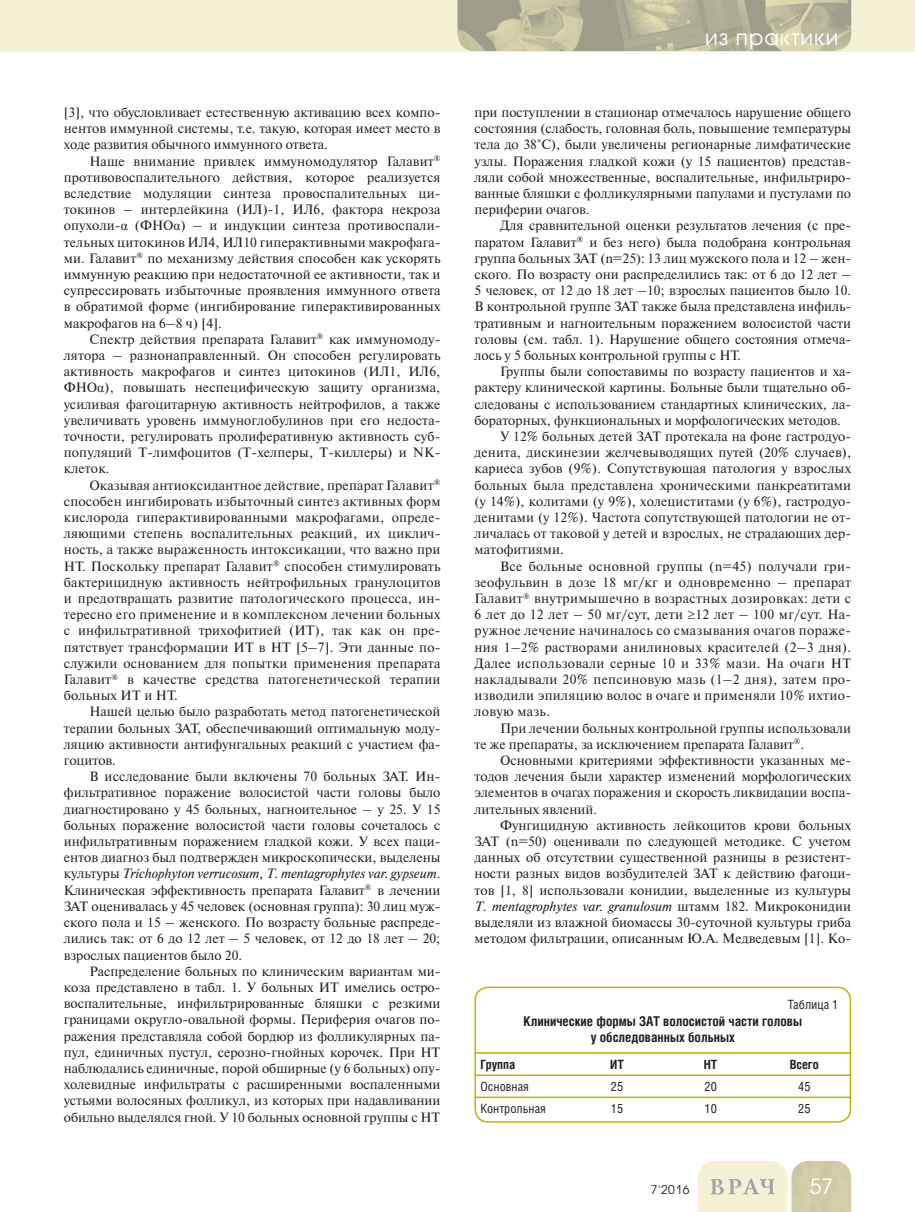
<style>
.page{position:relative;width:915px;height:1212px;background:#fff}
.page>*{position:absolute;margin:0;border:0;box-sizing:border-box;transform-origin:0 0}
.t1{font:21px "Avant Garde Gothic C";letter-spacing:.05em;color:#fff}
.t2{font:13.5px/16.2px "Newton C";letter-spacing:.005em;color:#231f20;text-align:justify}
.t3{font:13.5px "Newton C";letter-spacing:.025em;color:#231f20}
.t4{font:700 13.5px/16.2px "Helios Cond";color:#231f20;text-align:center}
.t5{font:italic 13.5px "Newton C";letter-spacing:.005em;color:#231f20}
.t6{font:12.75px "Helios Cond";color:#231f20}
.t7{font:700 12.75px "Helios Cond";color:#231f20}
.t8{font:12px "Avant Garde Gothic C";color:#231f20}
.s1{font-family:"Times New Roman"}
.s2{font-style:italic}
.s3{font-style:normal}
</style>
<div class="page">
<div style="left:0;top:0;width:914px;height:51px;background:#f5f1d5"></div>
<svg style="left:698px;top:1161px;width:152px;height:51px"></svg>
<img style="left:457px;top:0;width:393px;height:51px">
<div style="left:474px;top:986px;width:376px;height:137px;border:2px solid #c1b400;border-radius:13px"></div>
<hr style="left:474px;top:1052px;width:376px;height:1px;background:#c1b400">
<hr style="left:474px;top:1074px;width:376px;height:2px;background:#c1b400">
<hr style="left:474px;top:1096px;width:376px;height:2px;background:#c1b400">
<p class="t2" style="left:64px;top:106px;width:378px">[3], что обусловливает естественную активацию всех компо&shy;нентов иммунной системы, т.е. такую, которая имеет место в ходе развития обычного иммунного ответа.</p>
<p class="t2" style="left:64px;top:154px;width:378px;text-indent:26px">Наше внимание привлек иммуномодулятор Галавит<sup>® </sup>противовоспалительного действия, которое реализуется вследствие модуляции синтеза провоспалительных ци&shy;токинов – интерлейкина (ИЛ)-1, ИЛ6, фактора некроза опухоли-<span class="s1">α</span> (ФНО<span class="s1">α</span>) – и индукции синтеза противоспали&shy;тельных цитокинов ИЛ4, ИЛ10 гиперактивными макрофага&shy;ми. Галавит<sup>®</sup> по механизму действия способен как ускорять иммунную реакцию при недостаточной ее активности, так и супрессировать избыточные проявления иммунного ответа в обратимой форме (ингибирование гиперактивированных макрофагов на 6–8 ч) [4].</p>
<p class="t2" style="left:64px;top:332px;width:378px;text-indent:26px">Спектр действия препарата Галавит<sup>®</sup> как иммуномоду&shy;лятора – разнонаправленный. Он способен регулировать активность макрофагов и синтез цитокинов (ИЛ1, ИЛ6, ФНО<span class="s1">α</span>), повышать неспецифическую защиту организма, усиливая фагоцитарную активность нейтрофилов, а также увеличивать уровень иммуноглобулинов при его недоста&shy;точности, регулировать пролиферативную активность суб&shy;популяций Т-лимфоцитов (Т-хелперы, Т-киллеры) и NК&shy;клеток.</p>
<p class="t2" style="left:64px;top:478px;width:378px;text-indent:26px">Оказывая антиоксидантное действие, препарат Галавит<sup>® </sup>способен ингибировать избыточный синтез активных форм кислорода гиперактивированными макрофагами, опреде&shy;ляющими степень воспалительных реакций, их циклич&shy;ность, а также выраженность интоксикации, что важно при НТ. Поскольку препарат Галавит<sup>®</sup> способен стимулировать бактерицидную активность нейтрофильных гранулоцитов и предотвращать развитие патологического процесса, ин&shy;тересно его применение и в комплексном лечении больных с инфильтративной трихофитией (ИТ), так как он пре&shy;пятствует трансформации ИТ в НТ [5–7]. Эти данные по&shy;служили основанием для попытки применения препарата Галавит<sup>®</sup> в качестве средства патогенетической терапии больных ИТ и НТ.</p>
<p class="t2" style="left:64px;top:705px;width:378px;text-indent:26px">Нашей целью было разработать метод патогенетической терапии больных ЗАТ, обеспечивающий оптимальную моду&shy;ляцию активности антифунгальных реакций с участием фа&shy;гоцитов.</p>
<p class="t2" style="left:64px;top:770px;width:378px;text-indent:26px">В исследование были включены 70 больных ЗАТ. Ин&shy;фильтративное поражение волосистой части головы было диагностировано у 45 больных, нагноительное – у 25. У 15 больных поражение волосистой части головы сочеталось с инфильтративным поражением гладкой кожи. У всех паци&shy;ентов диагноз был подтвержден микроскопически, выделены культуры <span class="s2">Trichophyton verrucosum, T. mentagrophytes var. gypseum</span>.<br>Клиническая эффективность препарата Галавит<sup>®</sup> в лечении ЗАТ оценивалась у 45 человек (основная группа): 30 лиц муж&shy;ского пола и 15 – женского. По возрасту больные распреде&shy;лились так: от 6 до 12 лет – 5 человек, от 12 до 18 лет – 20; взрослых пациентов было 20.</p>
<p class="t2" style="left:64px;top:964px;width:378px;text-indent:26px">Распределение больных по клиническим вариантам ми&shy;коза представлено в табл. 1. У больных ИТ имелись остро&shy;воспалительные, инфильтрированные бляшки с резкими границами округло-овальной формы. Периферия очагов по&shy;ражения представляла собой бордюр из фолликулярных па&shy;пул, единичных пустул, серозно-гнойных корочек. При НТ наблюдались единичные, порой обширные (у 6 больных) опу&shy;холевидные инфильтраты с расширенными воспаленными устьями волосяных фолликул, из которых при надавливании обильно выделялся гной. У 10 больных основной группы с НТ</p>
<h1 class="t1" style="left:704px;top:27px;width:135px">из практики</h1>
<p class="t2" style="left:474px;top:106px;width:378px">при поступлении в стационар отмечалось нарушение общего состояния (слабость, головная боль, повышение температуры тела до 38°С), были увеличены регионарные лимфатические узлы. Поражения гладкой кожи (у 15 пациентов) представ&shy;ляли собой множественные, воспалительные, инфильтриро&shy;ванные бляшки с фолликулярными папулами и пустулами по периферии очагов.</p>
<p class="t2" style="left:474px;top:219px;width:378px;text-indent:26px">Для сравнительной оценки результатов лечения (с пре&shy;паратом Галавит<sup>®</sup> и без него) была подобрана контрольная группа больных ЗАТ (n=25): 13 лиц мужского пола и 12 – жен&shy;ского. По возрасту они распределились так: от 6 до 12 лет – 5 человек, от 12 до 18 лет –10; взрослых пациентов было 10.<br>В контрольной группе ЗАТ также была представлена инфиль&shy;тративным и нагноительным поражением волосистой части головы (см. табл. 1). Нарушение общего состояния отмеча&shy;лось у 5 больных контрольной группы с НТ.</p>
<p class="t2" style="left:500px;top:365px;width:352px">Группы были сопоставимы по возрасту пациентов и ха-</p>
<p class="t2" style="left:474px;top:381px;width:378px">рактеру клинической картины. Больные были тщательно об-</p>
<p class="t2" style="left:474px;top:397px;width:378px">следованы с использованием стандартных клинических, ла-</p>
<p class="t2" style="left:474px;top:413px;width:367px">бораторных, функциональных и морфологических методов.</p>
<p class="t2" style="left:500px;top:430px;width:352px">У 12% больных детей ЗАТ протекала на фоне гастродуо-</p>
<p class="t2" style="left:474px;top:446px;width:378px">денита, дискинезии желчевыводящих путей (20% случаев),</p>
<p class="t2" style="left:474px;top:462px;width:378px">кариеса зубов (9%). Сопутствующая патология у взрослых</p>
<p class="t2" style="left:474px;top:478px;width:378px">больных была представлена хроническими панкреатитами</p>
<p class="t2" style="left:474px;top:494px;width:378px">(у 14%), колитами (у 9%), холециститами (у 6%), гастродуо-</p>
<p class="t2" style="left:474px;top:511px;width:378px">денитами (у 12%). Частота сопутствующей патологии не от-</p>
<p class="t2" style="left:474px;top:527px;width:378px">личалась от таковой у детей и взрослых, не страдающих дер-</p>
<p class="t2" style="left:474px;top:543px;width:91px">матофитиями.</p>
<p class="t3" style="left:500px;top:561px;width:352px">Все больные основной группы (n=45) получали гри-</p>
<p class="t3" style="left:474px;top:577px;width:378px">зеофульвин в дозе 18 мг/кг и одновременно – препарат</p>
<p class="t3" style="left:474px;top:593px;width:378px">Галавит<sup>®</sup> внутримышечно в возрастных дозировках: дети с</p>
<p class="t3" style="left:474px;top:610px;width:378px">6 лет до 12 лет – 50 мг/сут, дети ≥12 лет – 100 мг/сут. На-</p>
<p class="t3" style="left:474px;top:626px;width:378px">ружное лечение начиналось со смазывания очагов пораже-</p>
<p class="t3" style="left:474px;top:642px;width:378px">ния 1–2% растворами анилиновых красителей (2–3 дня).</p>
<p class="t3" style="left:474px;top:658px;width:378px">Далее использовали серные 10 и 33% мази. На очаги НТ</p>
<p class="t3" style="left:474px;top:674px;width:378px">накладывали 20% пепсиновую мазь (1–2 дня), затем про-</p>
<p class="t3" style="left:474px;top:691px;width:378px">изводили эпиляцию волос в очаге и применяли 10% ихтио-</p>
<p class="t3" style="left:474px;top:707px;width:77px">ловую мазь.</p>
<p class="t2" style="left:500px;top:721px;width:352px">При лечении больных контрольной группы использовали</p>
<p class="t2" style="left:474px;top:737px;width:331px">те же препараты, за исключением препарата Галавит<sup>®</sup>.</p>
<p class="t2" style="left:500px;top:754px;width:352px">Основными критериями эффективности указанных ме-</p>
<p class="t2" style="left:474px;top:770px;width:378px">тодов лечения были характер изменений морфологических</p>
<p class="t2" style="left:474px;top:786px;width:378px">элементов в очагах поражения и скорость ликвидации воспа-</p>
<p class="t2" style="left:474px;top:802px;width:124px">лительных явлений.</p>
<p class="t2" style="left:500px;top:818px;width:352px">Фунгицидную активность лейкоцитов крови больных</p>
<p class="t2" style="left:474px;top:835px;width:378px">ЗАТ (n=50) оценивали по следующей методике. С учетом</p>
<p class="t2" style="left:474px;top:851px;width:378px">данных об отсутствии существенной разницы в резистент-</p>
<p class="t2" style="left:474px;top:867px;width:378px">ности разных видов возбудителей ЗАТ к действию фагоци-</p>
<p class="t2" style="left:474px;top:883px;width:378px">тов [1, 8] использовали конидии, выделенные из культуры</p>
<p class="t5" style="left:474px;top:901px;width:378px">T. mentagrophytes var. granulosum <span class="s3">штамм 182. Микроконидии</span></p>
<p class="t2" style="left:474px;top:916px;width:378px">выделяли из влажной биомассы 30-суточной культуры гриба</p>
<p class="t2" style="left:474px;top:932px;width:378px">методом фильтрации, описанным Ю.А. Медведевым [1]. Ко-</p>
<p class="t6" style="left:787px;top:1000px;width:52px">Таблица 1</p>
<p class="t4" style="left:523px;top:1014px;width:280px">Клинические формы ЗАТ волосистой части головы у обследованных больных</p>
<p class="t7" style="left:480px;top:1060px;width:36px">Группа</p>
<p class="t7" style="left:610px;top:1060px;width:15px">ИТ</p>
<p class="t7" style="left:703px;top:1060px;width:15px">НТ</p>
<p class="t7" style="left:789px;top:1060px;width:31px">Всего</p>
<p class="t6" style="left:480px;top:1082px;width:50px">Основная</p>
<p class="t6" style="left:610px;top:1082px;width:14px">25</p>
<p class="t6" style="left:704px;top:1082px;width:14px">20</p>
<p class="t6" style="left:798px;top:1082px;width:14px">45</p>
<p class="t6" style="left:480px;top:1104px;width:67px">Контрольная</p>
<p class="t6" style="left:610px;top:1104px;width:14px">15</p>
<p class="t6" style="left:704px;top:1104px;width:14px">10</p>
<p class="t6" style="left:798px;top:1104px;width:14px">25</p>
<p class="t8" style="left:650px;top:1184px;width:40px">7'2016</p>
<h1 class="t1" style="left:809px;top:1177px;width:25px">57</h1>
</div>
